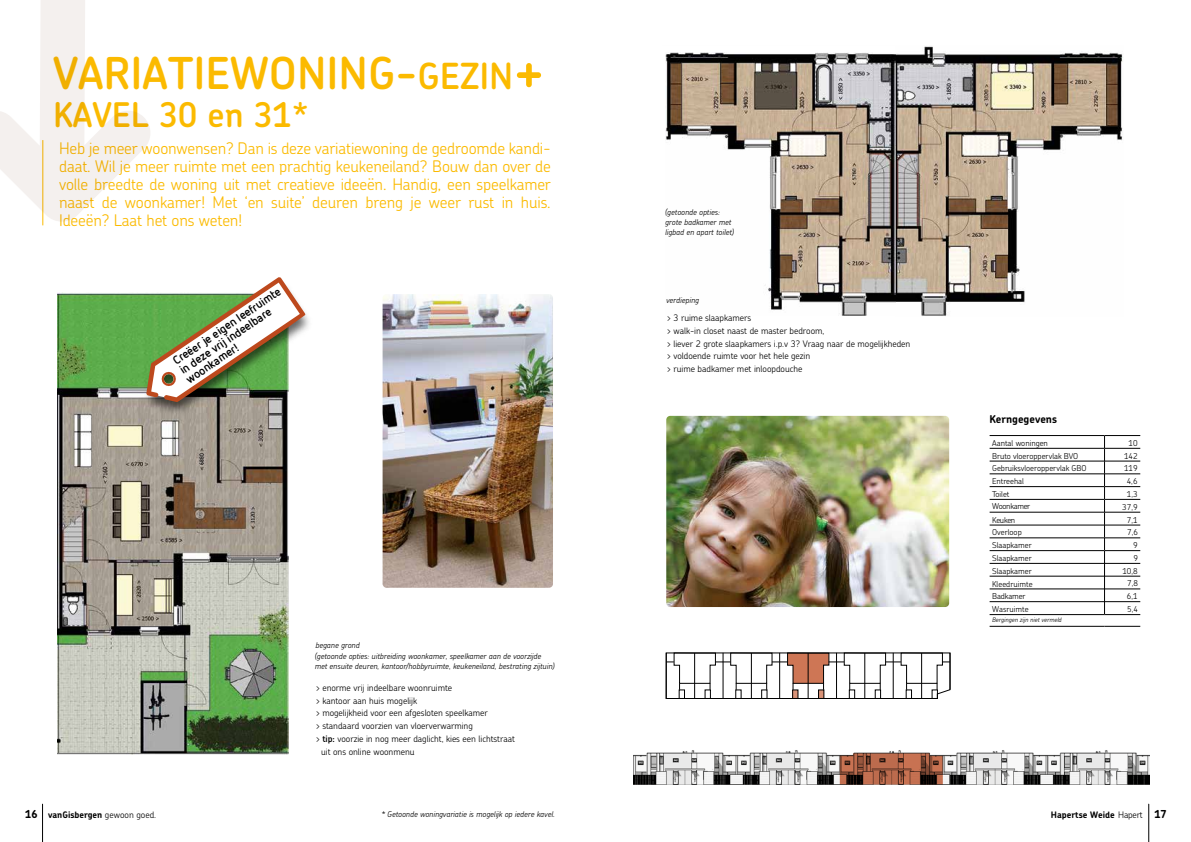
<style>
.page{position:relative;width:1191px;height:842px;background:#fff}
.page>*{position:absolute;margin:0;border:0;box-sizing:border-box;transform-origin:0 0}
.t1{font:600 44px "Chevin";color:#fbba00}
.t2{font:600 34px "Chevin";color:#fbba00}
.t3{font:300 16px/18px "Chevin";letter-spacing:-.01em;color:#fbba00;text-align:justify}
.t4{font:700 11.9px/11.5px "Netto OT";color:#000}
.t5{font:700 10.8px "Chevin";color:#000}
.t6{font:300 9px/12.8px "Chevin";letter-spacing:-.005em;color:#000}
.t7{font:700 9px "Chevin";color:#000}
.t8{font:300 8.1px/12.9px "Chevin";color:#000}
.t9{font:300 8.1px "Chevin";letter-spacing:-.035em;color:#000}
.t10{font:italic 300 8px/10px "Chevin";letter-spacing:-.005em;color:#000}
.t11{font:italic 300 6.3px "Chevin";color:#000}
.s1{font-size:36px}
.s2{font-size:55px}
.s3{font-weight:600}
.s4{font-size:11px}
.s5{font-weight:300}
</style>
<div class="page">
<img style="left:895px;top:46px;width:228px;height:270px">
<hr style="left:1148px;top:804px;width:1px;height:38px;background:#000">
<hr style="left:42px;top:804px;width:1px;height:38px;background:#000">
<svg style="left:665px;top:652px;width:285px;height:47px"></svg>
<img style="left:633px;top:750px;width:516px;height:35px">
<svg style="left:839px;top:753px;width:103px;height:32px;background:#915640"></svg>
<hr style="left:42px;top:140px;width:1px;height:85px;background:#fbba00">
<img style="left:57px;top:292px;width:231px;height:462px">
<hr style="left:989px;top:448px;width:115px;height:1px;background:#000">
<hr style="left:1105px;top:448px;width:35px;height:1px;background:#000">
<hr style="left:989px;top:461px;width:115px;height:1px;background:#000">
<hr style="left:1105px;top:461px;width:35px;height:1px;background:#000">
<hr style="left:989px;top:435px;width:115px;height:1px;background:#000">
<hr style="left:1104px;top:435px;width:36px;height:1px;background:#000">
<hr style="left:989px;top:474px;width:115px;height:1px;background:#000">
<hr style="left:1105px;top:474px;width:35px;height:1px;background:#000">
<hr style="left:989px;top:486px;width:115px;height:1px;background:#000">
<hr style="left:1105px;top:486px;width:35px;height:1px;background:#000">
<hr style="left:989px;top:499px;width:115px;height:1px;background:#000">
<hr style="left:1105px;top:499px;width:35px;height:1px;background:#000">
<hr style="left:989px;top:512px;width:115px;height:1px;background:#000">
<hr style="left:1105px;top:512px;width:35px;height:1px;background:#000">
<hr style="left:989px;top:525px;width:115px;height:1px;background:#000">
<hr style="left:1105px;top:525px;width:35px;height:1px;background:#000">
<hr style="left:989px;top:538px;width:115px;height:1px;background:#000">
<hr style="left:1105px;top:538px;width:35px;height:1px;background:#000">
<hr style="left:989px;top:550px;width:115px;height:1px;background:#000">
<hr style="left:1105px;top:550px;width:35px;height:1px;background:#000">
<hr style="left:989px;top:563px;width:115px;height:1px;background:#000">
<hr style="left:1105px;top:563px;width:35px;height:1px;background:#000">
<svg style="left:1104px;top:436px;width:1px;height:140px"></svg>
<hr style="left:1104px;top:576px;width:1px;height:38px;background:#000">
<hr style="left:989px;top:576px;width:115px;height:1px;background:#000">
<hr style="left:1104px;top:576px;width:36px;height:1px;background:#000">
<hr style="left:989px;top:589px;width:115px;height:1px;background:#000">
<hr style="left:1104px;top:589px;width:36px;height:1px;background:#000">
<hr style="left:989px;top:626px;width:115px;height:1px;background:#000">
<hr style="left:1104px;top:626px;width:36px;height:1px;background:#000">
<hr style="left:989px;top:614px;width:115px;height:1px;background:#000">
<hr style="left:1104px;top:614px;width:36px;height:1px;background:#000">
<hr style="left:989px;top:601px;width:115px;height:1px;background:#000">
<hr style="left:1104px;top:601px;width:36px;height:1px;background:#000">
<img style="left:666px;top:415px;width:284px;height:192px">
<img style="left:382px;top:294px;width:171px;height:294px">
<img style="left:665px;top:53px;width:230px;height:262px">
<img style="left:140px;top:292px;width:169px;height:128px">
<svg style="left:146px;top:277px;width:159px;height:125px"></svg>
<svg style="left:0;top:0;width:150px;height:222px"></svg>
<h1 class="t1" style="left:53px;top:44px;width:493px">VARIATIEWONING-<span class="s1">GEZIN</span><span class="s2">+</span></h1>
<h2 class="t2" style="left:53px;top:92px;width:257px">KAVEL 30 en 31*</h2>
<p class="t3" style="left:59px;top:139px;width:493px">Heb je meer woonwensen? Dan is deze variatiewoning de gedroomde kandi&shy;daat. Wil je meer ruimte met een prachtig keukeneiland? Bouw dan over de volle breedte de woning uit met creatieve ideeën. Handig, een speelkamer naast de woonkamer! Met ‘en suite’ deuren breng je weer rust in huis.<br>Ideeën? Laat het ons weten!</p>
<h3 class="t4" style="left:171px;top:356px;width:129px;rotate:-34deg">Creëer je eigen leefruimte in deze vrij indeelbare woonkamer!</h3>
<p class="t10" style="left:315px;top:639px;width:228px;line-height:11px">begane grond<br>(getoonde opties: uitbreiding woonkamer, speelkamer aan de voorzijde</p>
<p class="t10" style="left:315px;top:661px;width:241px">met ensuite deuren, kantoor/hobbyruimte, keukeneiland, bestrating zijtuin)</p>
<p class="t6" style="left:316px;top:681px;width:138px">&gt; enorme vrij indeelbare woonruimte</p>
<p class="t6" style="left:316px;top:694px;width:102px">&gt; kantoor aan huis mogelijk</p>
<p class="t6" style="left:316px;top:706px;width:173px">&gt; mogelijkheid voor een afgesloten speelkamer</p>
<p class="t6" style="left:316px;top:719px;width:158px">&gt; standaard voorzien van vloerverwarming</p>
<p class="t6" style="left:316px;top:732px;width:200px">&gt; <span class="s3">tip:</span> voorzie in nog meer daglicht, kies een lichtstraat</p>
<p class="t6" style="left:321px;top:745px;width:95px">uit ons online woonmenu</p>
<p class="t10" style="left:665px;top:207px;width:70px">(getoonde opties: grote badkamer met ligbad en apart toilet)</p>
<p class="t10" style="left:666px;top:295px;width:35px">verdieping</p>
<p class="t6" style="left:667px;top:311px;width:245px">&gt; 3 ruime slaapkamers<br>&gt; walk-in closet naast de master bedroom,<br>&gt; liever 2 grote slaapkamers i.p.v 3? Vraag naar de mogelijkheden &gt; voldoende ruimte voor het hele gezin<br>&gt; ruime badkamer met inloopdouche</p>
<p class="t5" style="left:989px;top:412px;width:69px">Kerngegevens</p>
<p class="t8" style="left:992px;top:436px;width:57px">Aantal woningen</p>
<p class="t8" style="left:1128px;top:436px;width:11px">10</p>
<p class="t8" style="left:992px;top:449px;width:88px">Bruto vloeroppervlak BVO</p>
<p class="t8" style="left:1124px;top:449px;width:15px">142</p>
<p class="t8" style="left:992px;top:462px;width:96px">Gebruiksvloeroppervlak GBO</p>
<p class="t8" style="left:1124px;top:462px;width:15px">119</p>
<p class="t8" style="left:992px;top:475px;width:33px">Entreehal</p>
<p class="t8" style="left:1126px;top:475px;width:12px">4,6</p>
<p class="t8" style="left:992px;top:487px;width:19px">Toilet</p>
<p class="t8" style="left:1127px;top:487px;width:12px">1,3</p>
<p class="t8" style="left:992px;top:513px;width:25px">Keuken</p>
<p class="t8" style="left:1126px;top:513px;width:12px">7,1</p>
<p class="t9" style="left:992px;top:501px;width:40px">Woonkamer</p>
<p class="t8" style="left:1122px;top:500px;width:17px">37,9</p>
<p class="t8" style="left:992px;top:526px;width:31px">Overloop</p>
<p class="t8" style="left:1127px;top:526px;width:12px">7,6</p>
<p class="t8" style="left:992px;top:539px;width:41px">Slaapkamer</p>
<p class="t8" style="left:1133px;top:539px;width:6px">9</p>
<p class="t8" style="left:992px;top:551px;width:41px">Slaapkamer</p>
<p class="t8" style="left:1133px;top:551px;width:6px">9</p>
<p class="t8" style="left:992px;top:564px;width:42px">Slaapkamer<br>Kleedruimte</p>
<p class="t8" style="left:1122px;top:564px;width:17px;text-align:center">10,8<br>7,8</p>
<p class="t8" style="left:992px;top:590px;width:35px">Badkamer</p>
<p class="t8" style="left:1126px;top:590px;width:12px">6,1</p>
<p class="t8" style="left:992px;top:603px;width:38px">Wasruimte</p>
<p class="t8" style="left:1127px;top:602px;width:12px">5,4</p>
<p class="t11" style="left:992px;top:616px;width:71px">Bergingen zijn niet vermeld</p>
<p class="t7" style="left:25px;top:809px;width:133px"><span class="s4">16</span> vanGisbergen <span class="s5">gewoon goed.</span></p>
<p class="t7" style="left:1050px;top:809px;width:117px">Hapertse Weide <span class="s5">Hapert</span> <span class="s4">17</span></p>
<p class="t10" style="left:381px;top:809px;width:175px">* Getoonde woningvariatie is mogelijk op iedere kavel.</p>
</div>
